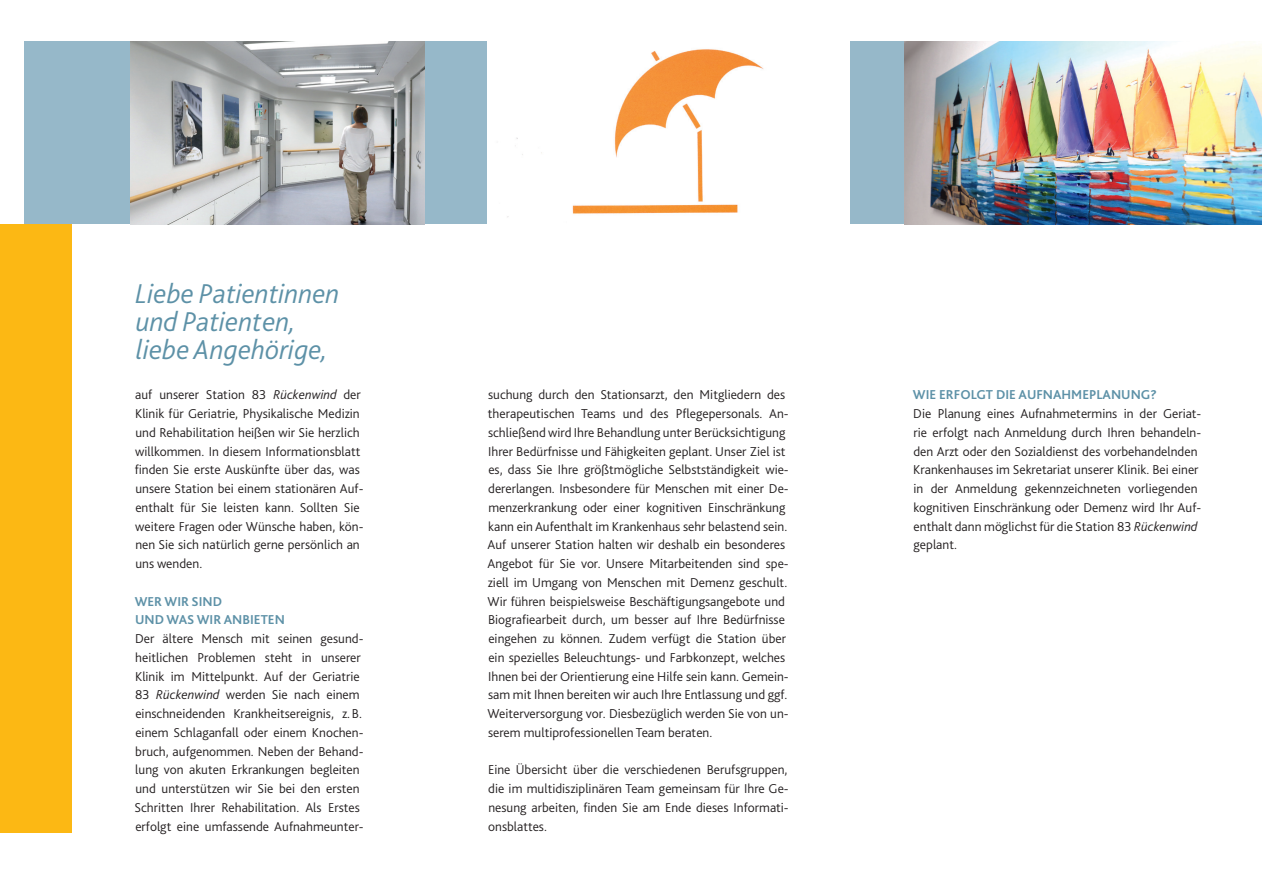
<style>
.page{position:relative;width:1262px;height:894px;background:#fff}
.page>*{position:absolute;margin:0;border:0;box-sizing:border-box;transform-origin:0 0}
.t1{font:italic 300 28.5px/28.2px "Bliss 2";color:#5d91a7}
.t2{font:300 13.5px/18.8px "Bliss 2";color:#231f20}
.t3{font:700 13.5px/18.8px "Bliss 2";color:#5d91a7}
.s1{font-style:italic}
</style>
<div class="page">
<div style="left:24px;top:41px;width:1238px;height:183px;background:#96b8c9"></div>
<div style="left:0;top:224px;width:71px;height:608px;background:#fcb814"></div>
<img style="left:130px;top:41px;width:294px;height:183px">
<img style="left:488px;top:41px;width:361px;height:183px">
<img style="left:904px;top:41px;width:358px;height:183px">
<h1 class="t1" style="left:135px;top:279px;width:205px">Liebe Patientinnen und Patienten, liebe Angehörige,</h1>
<p class="t2" style="left:135px;top:385px;width:230px">auf unserer Station 83 <span class="s1">Rückenwind</span> der Klinik für Geriatrie, Physikalische Medizin und Rehabilitation heißen wir Sie herzlich willkommen. In diesem Informationsblatt finden Sie erste Auskünfte über das, was unsere Station bei einem stationären Auf&shy;enthalt für Sie leisten kann. Sollten Sie weitere Fragen oder Wünsche haben, kön&shy;nen Sie sich natürlich gerne persönlich an uns wenden.</p>
<p class="t3" style="left:135px;top:591px;width:152px">WER WIR SIND<br>UND WAS WIR ANBIETEN</p>
<p class="t2" style="left:135px;top:629px;width:230px">Der ältere Mensch mit seinen gesund&shy;heitlichen Problemen steht in unserer Klinik im Mittelpunkt. Auf der Geriatrie 83 <span class="s1">Rückenwind</span> werden Sie nach einem einschneidenden Krankheitsereignis, z.B. einem Schlaganfall oder einem Knochen&shy;bruch, aufgenommen. Neben der Behand&shy;lung von akuten Erkrankungen begleiten und unterstützen wir Sie bei den ersten Schritten Ihrer Rehabilitation. Als Erstes erfolgt eine umfassende Aufnahmeunter-</p>
<p class="t2" style="left:487px;top:385px;width:303px">suchung durch den Stationsarzt, den Mitgliedern des therapeutischen Teams und des Pflegepersonals. An&shy;schließend wird Ihre Behandlung unter Berücksichtigung Ihrer Bedürfnisse und Fähigkeiten geplant. Unser Ziel ist es, dass Sie Ihre größtmögliche Selbstständigkeit wie&shy;dererlangen. Insbesondere für Menschen mit einer De&shy;menzerkrankung oder einer kognitiven Einschränkung kann ein Aufenthalt im Krankenhaus sehr belastend sein.<br>Auf unserer Station halten wir deshalb ein besonderes Angebot für Sie vor. Unsere Mitarbeitenden sind spe&shy;ziell im Umgang von Menschen mit Demenz geschult.<br>Wir führen beispielsweise Beschäftigungsangebote und Biografiearbeit durch, um besser auf Ihre Bedürfnisse eingehen zu können. Zudem verfügt die Station über ein spezielles Beleuchtungs- und Farbkonzept, welches Ihnen bei der Orientierung eine Hilfe sein kann. Gemein&shy;sam mit Ihnen bereiten wir auch Ihre Entlassung und ggf.<br>Weiterversorgung vor. Diesbezüglich werden Sie von un&shy;serem multiprofessionellen Team beraten.</p>
<p class="t2" style="left:488px;top:760px;width:302px;text-align:justify">Eine Übersicht über die verschiedenen Berufsgruppen, die im multidisziplinären Team gemeinsam für Ihre Ge&shy;nesung arbeiten, finden Sie am Ende dieses Informati&shy;onsblattes.</p>
<p class="t3" style="left:913px;top:385px;width:245px">WIE ERFOLGT DIE AUFNAHMEPLANUNG?</p>
<p class="t2" style="left:913px;top:404px;width:289px">Die Planung eines Aufnahmetermins in der Geriat&shy;rie erfolgt nach Anmeldung durch Ihren behandeln&shy;den Arzt oder den Sozialdienst des vorbehandelnden Krankenhauses im Sekretariat unserer Klinik. Bei einer in der Anmeldung gekennzeichneten vorliegenden kognitiven Einschränkung oder Demenz wird Ihr Auf&shy;enthalt dann möglichst für die Station 83 <span class="s1">Rückenwind </span>geplant.</p>
</div>
